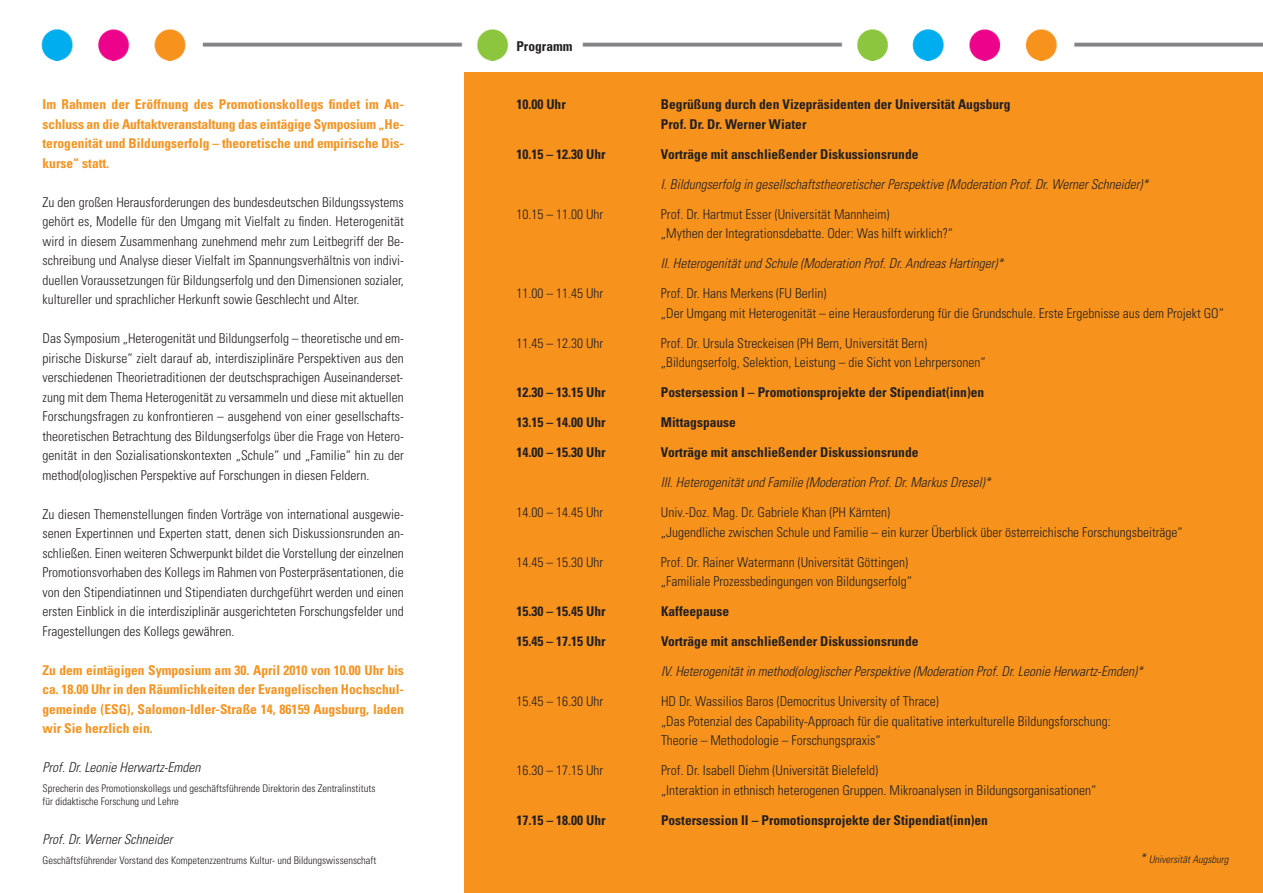
<style>
.page{position:relative;width:1263px;height:893px;background:#fff}
.page>*{position:absolute;margin:0;border:0;box-sizing:border-box;transform-origin:0 0}
.t1{font:300 condensed 13.5px/19.5px "Univers LT Std";color:#231f20}
.t2{font:700 condensed 13.5px/19.5px "Univers LT Std";color:#231f20}
.t3{font:700 condensed 13.5px/19.5px "Univers LT Std";color:#f7931d;text-align:justify}
.t4{font:italic 300 condensed 13.5px "Univers LT Std";color:#231f20}
.t5{font:300 condensed 10.5px/13.5px "Univers LT Std";color:#231f20}
.t6{font:italic 300 condensed 10.5px "Univers LT Std";color:#231f20}
.s1{font-size:13.5px}
</style>
<div class="page">
<img style="left:582px;top:29px;width:306px;height:31px">
<img style="left:41px;top:29px;width:467px;height:31px">
<div style="left:464px;top:72px;width:799px;height:821px;background:#f7931d"></div>
<img style="left:912px;top:29px;width:351px;height:31px">
<p class="t3" style="left:43px;top:96px;width:363px">Im Rahmen der Eröffnung des Promotionskollegs findet im An&shy;schluss an die Auftaktveranstaltung das eintägige Symposium „He&shy;terogenität und Bildungserfolg – theoretische und empirische Dis&shy;kurse“ statt.</p>
<p class="t1" style="left:43px;top:193px;width:363px;text-align:justify">Zu den großen Herausforderungen des bundesdeutschen Bildungssystems gehört es, Modelle für den Umgang mit Vielfalt zu finden. Heterogenität wird in diesem Zusammenhang zunehmend mehr zum Leitbegriff der Be&shy;schreibung und Analyse dieser Vielfalt im Spannungsverhältnis von indivi&shy;duellen Voraussetzungen für Bildungserfolg und den Dimensionen sozialer, kultureller und sprachlicher Herkunft sowie Geschlecht und Alter.</p>
<p class="t1" style="left:43px;top:330px;width:363px;text-align:justify">Das Symposium „Heterogenität und Bildungserfolg – theoretische und em&shy;pirische Diskurse“ zielt darauf ab, interdisziplinäre Perspektiven aus den verschiedenen Theorietraditionen der deutschsprachigen Auseinanderset&shy;zung mit dem Thema Heterogenität zu versammeln und diese mit aktuellen Forschungsfragen zu konfrontieren – ausgehend von einer gesellschafts&shy;theoretischen Betrachtung des Bildungserfolgs über die Frage von Hetero&shy;genität in den Sozialisationskontexten „Schule“ und „Familie“ hin zu der method(olog)ischen Perspektive auf Forschungen in diesen Feldern.</p>
<p class="t1" style="left:42px;top:505px;width:363px;text-align:justify">Zu diesen Themenstellungen finden Vorträge von international ausgewie&shy;senen Expertinnen und Experten statt, denen sich Diskussionsrunden an&shy;schließen. Einen weiteren Schwerpunkt bildet die Vorstellung der einzelnen Promotionsvorhaben des Kollegs im Rahmen von Posterpräsentationen, die von den Stipendiatinnen und Stipendiaten durchgeführt werden und einen ersten Einblick in die interdisziplinär ausgerichteten Forschungsfelder und Fragestellungen des Kollegs gewähren.</p>
<p class="t3" style="left:42px;top:661px;width:363px">Zu dem eintägigen Symposium am 30. April 2010 von 10.00 Uhr bis ca. 18.00 Uhr in den Räumlichkeiten der Evangelischen Hochschul&shy;gemeinde (ESG), Salomon-Idler-Straße 14, 86159 Augsburg, laden wir Sie herzlich ein.</p>
<p class="t4" style="left:43px;top:762px;width:160px">Prof. Dr. Leonie Herwartz-Emden</p>
<p class="t5" style="left:43px;top:782px;width:334px">Sprecherin des Promotionskollegs und geschäftsführende Direktorin des Zentralinstituts für didaktische Forschung und Lehre</p>
<p class="t4" style="left:43px;top:834px;width:132px">Prof. Dr. Werner Schneider</p>
<p class="t5" style="left:43px;top:854px;width:335px">Geschäftsführender Vorstand des Kompetenzzentrums Kultur- und Bildungswissenschaft</p>
<p class="t2" style="left:516px;top:37px;width:58px">Programm</p>
<p class="t2" style="left:516px;top:96px;width:51px">10.00 Uhr</p>
<p class="t2" style="left:661px;top:96px;width:351px">Begrüßung durch den Vizepräsidenten der Universität Augsburg<br>Prof. Dr. Dr. Werner Wiater</p>
<p class="t2" style="left:516px;top:145px;width:91px">10.15 – 12.30 Uhr</p>
<p class="t2" style="left:661px;top:145px;width:259px">Vorträge mit anschließender Diskussionsrunde</p>
<p class="t4" style="left:661px;top:179px;width:489px">I. Bildungserfolg in gesellschaftstheoretischer Perspektive (Moderation Prof. Dr. Werner Schneider)*</p>
<p class="t1" style="left:516px;top:205px;width:88px">10.15 – 11.00 Uhr</p>
<p class="t1" style="left:661px;top:205px;width:294px">Prof. Dr. Hartmut Esser (Universität Mannheim)<br>„Mythen der Integrationsdebatte. Oder: Was hilft wirklich?“</p>
<p class="t4" style="left:661px;top:258px;width:344px">II. Heterogenität und Schule (Moderation Prof. Dr. Andreas Hartinger)*</p>
<p class="t1" style="left:516px;top:285px;width:88px">11.00 – 11.45 Uhr</p>
<p class="t1" style="left:661px;top:285px;width:565px">Prof. Dr. Hans Merkens (FU Berlin)<br>„Der Umgang mit Heterogenität – eine Herausforderung für die Grundschule. Erste Ergebnisse aus dem Projekt GO“</p>
<p class="t1" style="left:516px;top:334px;width:88px">11.45 – 12.30 Uhr</p>
<p class="t1" style="left:661px;top:334px;width:326px">Prof. Dr. Ursula Streckeisen (PH Bern, Universität Bern) „Bildungserfolg, Selektion, Leistung – die Sicht von Lehrpersonen“</p>
<p class="t2" style="left:516px;top:384px;width:91px">12.30 – 13.15 Uhr</p>
<p class="t2" style="left:661px;top:384px;width:325px">Postersession I – Promotionsprojekte der Stipendiat(inn)en</p>
<p class="t2" style="left:516px;top:414px;width:91px">13.15 – 14.00 Uhr</p>
<p class="t2" style="left:661px;top:414px;width:76px">Mittagspause</p>
<p class="t2" style="left:516px;top:444px;width:91px">14.00 – 15.30 Uhr</p>
<p class="t2" style="left:661px;top:444px;width:259px">Vorträge mit anschließender Diskussionsrunde</p>
<p class="t4" style="left:661px;top:477px;width:331px">III. Heterogenität und Familie (Moderation Prof. Dr. Markus Dresel)*</p>
<p class="t1" style="left:516px;top:504px;width:88px">14.00 – 14.45 Uhr</p>
<p class="t1" style="left:661px;top:504px;width:523px">Univ.-Doz. Mag. Dr. Gabriele Khan (PH Kärnten)<br>„Jugendliche zwischen Schule und Familie – ein kurzer Überblick über österreichische Forschungsbeiträge“</p>
<p class="t1" style="left:516px;top:553px;width:88px">14.45 – 15.30 Uhr</p>
<p class="t1" style="left:661px;top:553px;width:253px">Prof. Dr. Rainer Watermann (Universität Göttingen) „Familiale Prozessbedingungen von Bildungserfolg“</p>
<p class="t2" style="left:516px;top:603px;width:91px">15.30 – 15.45 Uhr</p>
<p class="t2" style="left:661px;top:603px;width:70px">Kaffeepause</p>
<p class="t2" style="left:516px;top:633px;width:91px">15.45 – 17.15 Uhr</p>
<p class="t2" style="left:661px;top:633px;width:259px">Vorträge mit anschließender Diskussionsrunde</p>
<p class="t4" style="left:661px;top:666px;width:483px">IV. Heterogenität in method(olog)ischer Perspektive (Moderation Prof. Dr. Leonie Herwartz-Emden)*</p>
<p class="t1" style="left:516px;top:693px;width:88px">15.45 – 16.30 Uhr</p>
<p class="t1" style="left:661px;top:693px;width:451px">HD Dr. Wassilios Baros (Democritus University of Thrace)<br>„Das Potenzial des Capability-Approach für die qualitative interkulturelle Bildungsforschung:<br>Theorie – Methodologie – Forschungspraxis“</p>
<p class="t1" style="left:516px;top:762px;width:88px">16.30 – 17.15 Uhr</p>
<p class="t1" style="left:661px;top:762px;width:437px">Prof. Dr. Isabell Diehm (Universität Bielefeld)<br>„Interaktion in ethnisch heterogenen Gruppen. Mikroanalysen in Bildungsorganisationen“</p>
<p class="t2" style="left:516px;top:811px;width:91px">17.15 – 18.00 Uhr</p>
<p class="t2" style="left:661px;top:811px;width:328px">Postersession II – Promotionsprojekte der Stipendiat(inn)en</p>
<p class="t6" style="left:1140px;top:856px;width:90px"><span class="s1">*</span> Universität Augsburg</p>
</div>
